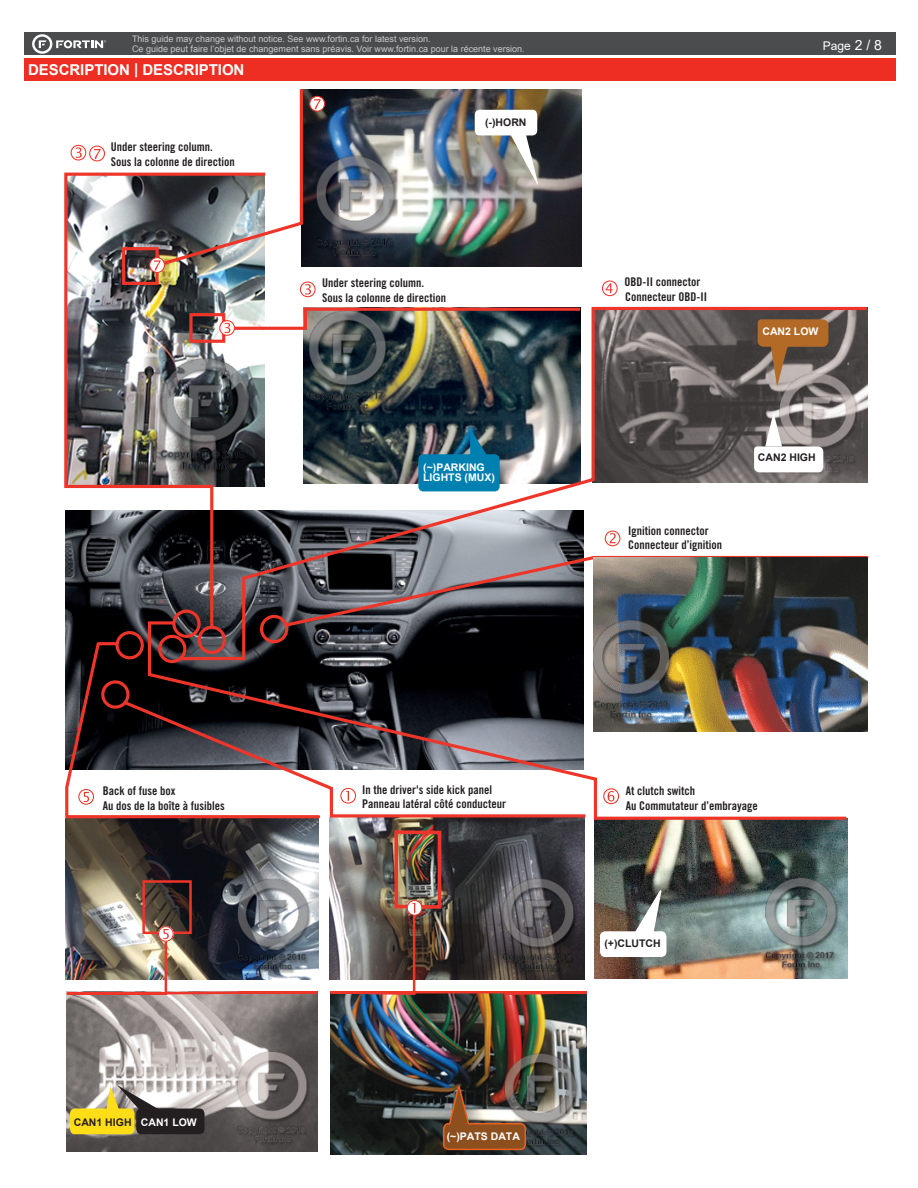
<style>
.page{position:relative;width:918px;height:1188px;background:#fff}
.page>*{position:absolute;margin:0;border:0;box-sizing:border-box;transform-origin:0 0}
.t1{font:700 15px "Arial";letter-spacing:-.005em;color:#fff}
.t2{font:12px/14.4px "Trade Gothic LT Std Bd Cn 20";color:#231f20}
.t3{font:12px "Arial";color:#fff}
.t4{font:700 10.5px/10.5px "Arial";color:#fff}
.t5{font:700 10.5px "Arial";color:#231f20}
.t6{font:9px/9.8px "Arial";color:#c7c8ca}
.s1{font-size:13.95px}
.s2{color:#fff}
</style>
<div class="page">
<div style="left:24px;top:33px;width:872px;height:22px;background:#4b4c4d"></div>
<div style="left:24px;top:58px;width:872px;height:23px;background:#ee2e22"></div>
<svg style="left:32px;top:34px;width:74px;height:20px"></svg>
<img style="left:331px;top:996px;width:256px;height:159px">
<img style="left:330px;top:821px;width:255px;height:79px">
<div style="left:394px;top:830px;width:47px;height:79px;border:4px solid #ee3529"></div>
<img style="left:442px;top:1087px;width:85px;height:64px">
<svg style="left:329px;top:900px;width:258px;height:96px;background:#72625f"></svg>
<svg style="left:602px;top:280px;width:16px;height:16px"></svg>
<svg style="left:268px;top:306px;width:601px;height:356px"></svg>
<svg style="left:757px;top:319px;width:72px;height:64px;background:#98714f"></svg>
<svg style="left:754px;top:413px;width:69px;height:59px"></svg>
<img style="left:66px;top:820px;width:253px;height:59px">
<img style="left:67px;top:996px;width:251px;height:155px">
<div style="left:116px;top:631px;width:28px;height:28px;border:3px solid #ee3529;border-radius:50%"></div>
<div style="left:136px;top:1109px;width:69px;height:25px;background:#231f20;border-radius:5px"></div>
<div style="left:70px;top:1109px;width:65px;height:25px;background:#ffdd17;border-radius:5px"></div>
<svg style="left:106px;top:1085px;width:53px;height:28px"></svg>
<svg style="left:65px;top:641px;width:81px;height:179px"></svg>
<img style="left:65px;top:879px;width:254px;height:117px">
<svg style="left:470px;top:429px;width:21px;height:25px"></svg>
<div style="left:418px;top:454px;width:82px;height:37px;background:#007fb1;border-radius:5px"></div>
<svg style="left:64px;top:172px;width:204px;height:458px;background:#71696b"></svg>
<div style="left:189px;top:313px;width:36px;height:30px;border:3px solid #ee3529"></div>
<img style="left:219px;top:306px;width:364px;height:30px">
<img style="left:594px;top:821px;width:253px;height:158px">
<div style="left:172px;top:610px;width:29px;height:28px;border:3px solid #ee3529;border-radius:50%"></div>
<svg style="left:146px;top:620px;width:703px;height:201px"></svg>
<svg style="left:600px;top:890px;width:66px;height:67px"></svg>
<svg style="left:603px;top:788px;width:16px;height:16px"></svg>
<img style="left:593px;top:557px;width:274px;height:174px">
<img style="left:325px;top:89px;width:256px;height:178px">
<div style="left:475px;top:110px;width:62px;height:25px;background:#fff;border-radius:5px"></div>
<svg style="left:510px;top:134px;width:29px;height:51px"></svg>
<svg style="left:71px;top:145px;width:34px;height:16px"></svg>
<img style="left:120px;top:89px;width:205px;height:208px">
<p class="t6" style="left:132px;top:34px;width:394px">This guide may change without notice. See www.fortin.ca for latest version.<br>Ce guide peut faire l’objet de changement sans préavis. Voir www.fortin.ca pour la récente version.</p>
<p class="t1" style="left:28px;top:59px;width:218px">DESCRIPTION | DESCRIPTION</p>
<p class="t2" style="left:111px;top:140px;width:125px">Under steering column.<br>Sous la colonne de direction</p>
<p class="t5" style="left:485px;top:115px;width:43px">(-)HORN</p>
<p class="t2" style="left:322px;top:276px;width:125px">Under steering column.<br>Sous la colonne de direction</p>
<p class="t4" style="left:423px;top:462px;width:73px">(~)PARKING<br>LIGHTS (MUX)</p>
<p class="t3" style="left:823px;top:38px;width:61px">Page <span class="s1">2 / 8</span></p>
<p class="t2" style="left:625px;top:275px;width:84px">OBD-II connector<br>Connecteur OBD-II</p>
<p class="t4" style="left:762px;top:326px;width:57px">CAN2 LOW</p>
<p class="t2" style="left:628px;top:523px;width:95px">Ignition connector<br>Connecteur d’ignition</p>
<p class="t5" style="left:758px;top:450px;width:59px">CAN2 HIGH</p>
<p class="t2" style="left:103px;top:784px;width:123px">Back of fuse box<br>Au dos de la boîte à fusibles</p>
<p class="t5" style="left:74px;top:1115px;width:125px">CAN1 HIGH <span class="s2">CAN1 LOW</span></p>
<p class="t2" style="left:362px;top:782px;width:145px">In the driver's side kick panel<br>Panneau latéral côté conducteur</p>
<p class="t4" style="left:447px;top:1131px;width:75px">(~)PATS DATA</p>
<p class="t2" style="left:626px;top:784px;width:133px">At clutch switch<br>Au Commutateur d’embrayage</p>
<p class="t5" style="left:604px;top:936px;width:58px">(+)CLUTCH</p>
</div>
